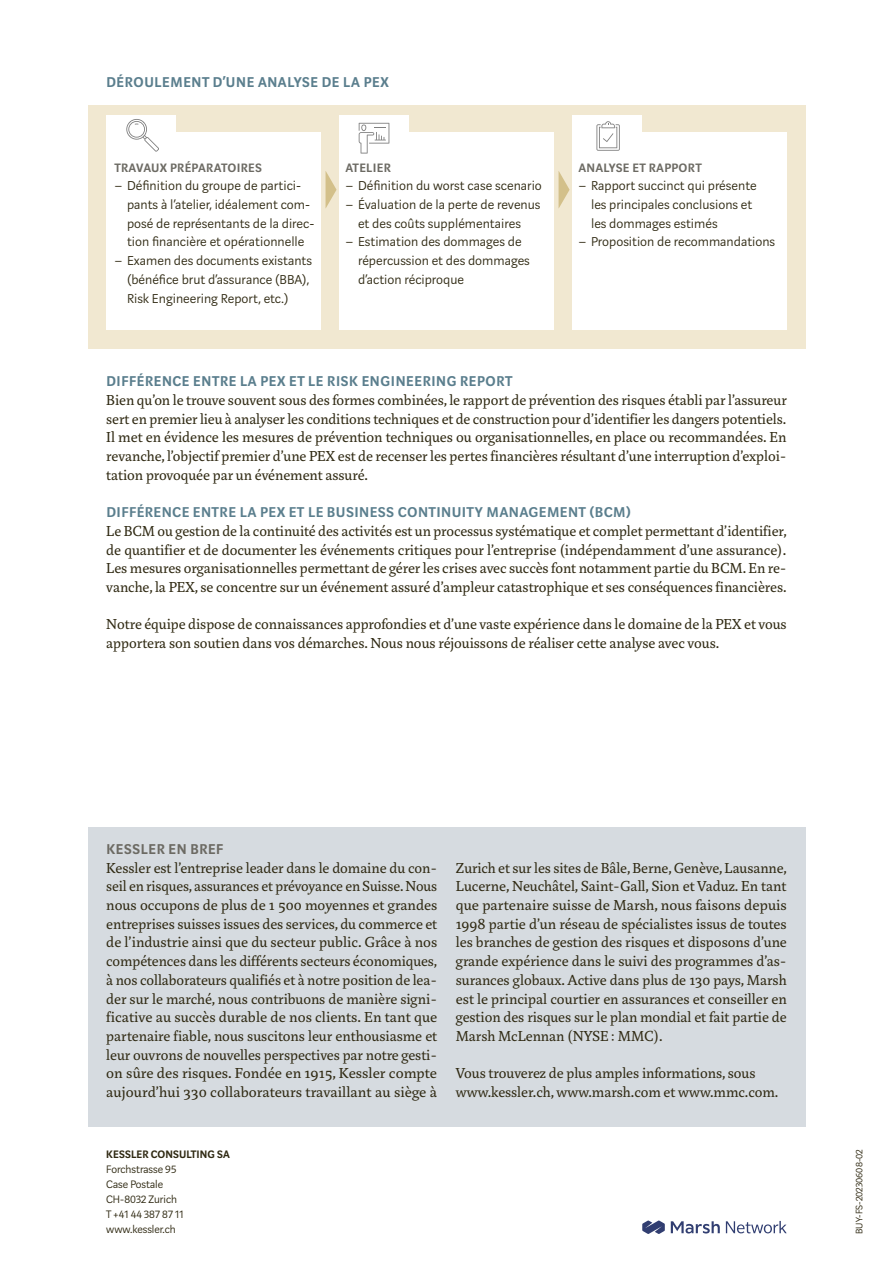
<style>
.page{position:relative;width:893px;height:1263px;background:#fff}
.page>*{position:absolute;margin:0;border:0;box-sizing:border-box;transform-origin:0 0}
.t1{font:15.75px/18.8px "Marat KS";color:#2f2912;text-align:justify}
.t2{font:600 15.75px "Marat Sans";letter-spacing:.04em;color:#5a7e8d}
.t3{font:600 15.75px "Marat Sans KS";letter-spacing:.025em;color:#5a7e8d}
.t4{font:600 15.75px "Marat Sans";letter-spacing:.04em;color:#6c6a63}
.t5{font:300 14.25px/18.8px "Marat Sans KS";color:#2f2912}
.t6{font:600 13.5px "Marat Sans KS";letter-spacing:.02em;color:#6c6a63}
.t7{font:300 12px/15px "Marat Sans";color:#2f2912}
.t8{font:600 12px "Marat Sans";letter-spacing:.01em;color:#2f2912}
.t9{font:300 10.5px "Marat Sans";color:#2f2912}
.s1{font-family:"Marat";font-weight:400}
</style>
<div class="page">
<svg style="left:671px;top:1221px;width:49px;height:12px"></svg>
<svg style="left:642px;top:1220px;width:23px;height:14px"></svg>
<svg style="left:726px;top:1221px;width:61px;height:12px"></svg>
<div style="left:88px;top:105px;width:717px;height:244px;background:#f1e8d1"></div>
<div style="left:339px;top:133px;width:215px;height:197px;background:#fff"></div>
<div style="left:107px;top:133px;width:214px;height:197px;background:#fff"></div>
<div style="left:107px;top:116px;width:69px;height:27px;background:#fff"></div>
<div style="left:339px;top:116px;width:70px;height:27px;background:#fff"></div>
<div style="left:572px;top:116px;width:70px;height:27px;background:#fff"></div>
<div style="left:572px;top:133px;width:215px;height:197px;background:#fff"></div>
<svg style="left:126px;top:119px;width:33px;height:33px"></svg>
<svg style="left:326px;top:172px;width:11px;height:36px"></svg>
<svg style="left:559px;top:172px;width:11px;height:36px"></svg>
<svg style="left:359px;top:123px;width:30px;height:31px"></svg>
<svg style="left:596px;top:121px;width:24px;height:30px"></svg>
<div style="left:88px;top:827px;width:717px;height:299px;background:#d6dbe0"></div>
<p class="t2" style="left:106px;top:74px;width:284px">DÉROULEMENT D’UNE ANALYSE DE LA PEX</p>
<p class="t6" style="left:114px;top:160px;width:149px">TRAVAUX PRÉPARATOIRES</p>
<p class="t5" style="left:127px;top:177px;width:189px;text-indent:-13px"><span class="s1">–</span> Définition du groupe de partici&shy;pants à l’atelier, idéalement com&shy;posé de représentants de la direc&shy;tion financière et opérationnelle</p>
<p class="t5" style="left:127px;top:252px;width:186px;text-indent:-13px"><span class="s1">–</span> Examen des documents existants (bénéfice brut d’assurance (BBA),<br>Risk Engineering Report, etc.)</p>
<p class="t6" style="left:345px;top:160px;width:47px">ATELIER</p>
<p class="t5" style="left:345px;top:177px;width:198px"><span class="s1">–</span> Définition du worst case scenario</p>
<p class="t5" style="left:345px;top:195px;width:197px;text-align:center"><span class="s1">–</span> Évaluation de la perte de revenus et des coûts supplémentaires</p>
<p class="t5" style="left:358px;top:233px;width:173px;text-indent:-13px"><span class="s1">–</span> Estimation des dommages de répercussion et des dommages d’action réciproque</p>
<p class="t6" style="left:578px;top:160px;width:125px">ANALYSE ET RAPPORT</p>
<p class="t5" style="left:591px;top:177px;width:167px;text-indent:-13px"><span class="s1">–</span> Rapport succinct qui présente les principales conclusions et les dommages estimés</p>
<p class="t5" style="left:578px;top:233px;width:198px"><span class="s1">–</span> Proposition de recommandations</p>
<p class="t2" style="left:106px;top:373px;width:408px">DIFFÉRENCE ENTRE LA PEX ET LE RISK ENGINEERING REPORT</p>
<p class="t1" style="left:106px;top:391px;width:682px">Bien qu’on le trouve souvent sous des formes combinées, le rapport de prévention des risques établi par l’assureur sert en premier lieu à analyser les conditions techniques et de construction pour d’identifier les dangers potentiels.<br>Il met en évidence les mesures de prévention techniques ou organisationnelles, en place ou recommandées. En revanche, l’objectif premier d’une PEX est de recenser les pertes financières résultant d’une interruption d’exploi&shy;tation provoquée par un événement assuré.</p>
<p class="t3" style="left:106px;top:504px;width:526px">DIFFÉRENCE ENTRE LA PEX ET LE BUSINESS CONTINUITY MANAGEMENT (BCM)</p>
<p class="t1" style="left:106px;top:522px;width:682px">Le BCM ou gestion de la continuité des activités est un processus systématique et complet permettant d’identifier, de quantifier et de documenter les événements critiques pour l’entreprise (indépendamment d’une assurance).<br>Les mesures organisationnelles permettant de gérer les crises avec succès font notamment partie du BCM. En re&shy;vanche, la PEX, se concentre sur un événement assuré d’ampleur catastrophique et ses conséquences financières.</p>
<p class="t1" style="left:106px;top:615px;width:682px">Notre équipe dispose de connaissances approfondies et d’une vaste expérience dans le domaine de la PEX et vous apportera son soutien dans vos démarches. Nous nous réjouissons de réaliser cette analyse avec vous.</p>
<p class="t4" style="left:106px;top:841px;width:118px">KESSLER EN BREF</p>
<p class="t1" style="left:106px;top:858px;width:332px">Kessler est l’entreprise leader dans le domaine du con&shy;seil en risques, assurances et prévoyance en Suisse. Nous nous occupons de plus de 1 500 moyennes et grandes entreprises suisses issues des services, du commerce et de l’industrie ainsi que du secteur public. Grâce à nos compétences dans les différents secteurs économiques, à nos collaborateurs qualifiés et à notre position de lea&shy;der sur le marché, nous contribuons de manière signi&shy;ficative au succès durable de nos clients. En tant que partenaire fiable, nous suscitons leur enthousiasme et leur ouvrons de nouvelles perspectives par notre gesti&shy;on sûre des risques. Fondée en 1915, Kessler compte aujourd’hui 330 collaborateurs travaillant au siège à</p>
<p class="t1" style="left:456px;top:858px;width:332px">Zurich et sur les sites de Bâle, Berne, Genève, Lausanne, Lucerne, Neuchâtel, Saint-Gall, Sion et Vaduz. En tant que partenaire suisse de Marsh, nous faisons depuis 1998 partie d’un réseau de spécialistes issus de toutes les branches de gestion des risques et disposons d’une grande expérience dans le suivi des programmes d’as&shy;surances globaux. Active dans plus de 130 pays, Marsh est le principal courtier en assurances et conseiller en gestion des risques sur le plan mondial et fait partie de Marsh McLennan (NYSE: MMC).</p>
<p class="t1" style="left:456px;top:1064px;width:324px">Vous trouverez de plus amples informations, sous www.kessler.ch, www.marsh.com et www.mmc.com.</p>
<p class="t8" style="left:106px;top:1148px;width:125px">KESSLER CONSULTING SA</p>
<p class="t7" style="left:106px;top:1162px;width:79px">Forchstrasse 95<br>Case Postale<br>CH-8032 Zurich<br>T +41 44 387 87 11 www.kessler.ch</p>
<p class="t9" style="left:854px;top:1234px;width:87px;rotate:-90deg">BUY-FS-20230608-02</p>
</div>
